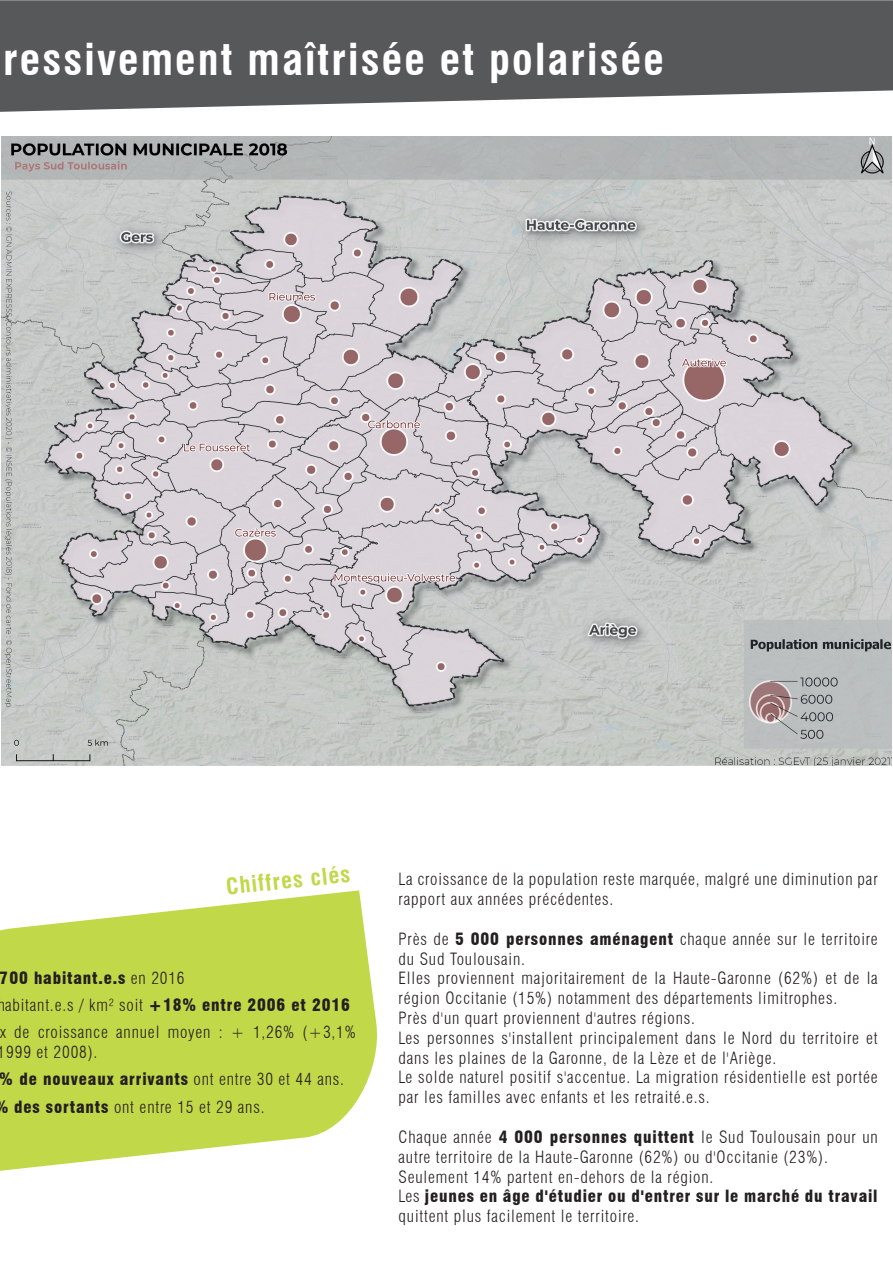
<style>
.page{position:relative;width:893px;height:1263px;background:#fff}
.page>*{position:absolute;margin:0;border:0;box-sizing:border-box;transform-origin:0 0}
.t1{font:700 condensed 43.05px "Swiss 721 BT";letter-spacing:.05em;color:#fff}
.t2{font:700 condensed 22.5px "Swiss 721 BT";color:#c1d848}
.t3{font:300 condensed 16.5px/19.8px "Swiss 721 BT";letter-spacing:.05em;color:#231f20}
.t4{font:900 condensed 16.5px "Swiss 721 BT";letter-spacing:.05em;color:#231f20}
.s1{font-weight:900}
.s2{font-weight:300}
</style>
<div class="page">
<svg style="left:0;top:0;width:893px;height:112px;background:#67686a"></svg>
<img style="left:1px;top:137px;width:890px;height:629px">
<svg style="left:0;top:890px;width:377px;height:281px;fill:#c1d848"></svg>
<h1 class="t1" style="left:-2px;top:33px;width:646px">es ivement maîtrisée et polarisée</h1>
<h1 class="t1" style="left:3px;top:34px;width:662px">ressivement maîtrisée et polarisée</h1>
<h2 class="t2" style="left:225px;top:873px;width:126px;rotate:-6deg">Chiffres clés</h2>
<p class="t3" style="left:-3px;top:964px;width:360px;line-height:27.3px"><span class="s1">700 habitant.e.s</span> en 2016<br>habitant.e.s / km² soit <span class="s1">+18% entre 2006 et 2016 </span>x de croissance annuel moyen : + 1,26% (+3,1%</p>
<p class="t3" style="left:-2px;top:1042px;width:101px">1999 et 2008).</p>
<p class="t4" style="left:0;top:1069px;width:346px">% de nouveaux arrivants <span class="s2">ont entre 30 et 44 ans.</span></p>
<p class="t3" style="left:-5px;top:1096px;width:271px"><span class="s1">% des sortants</span> ont entre 15 et 29 ans.</p>
<p class="t3" style="left:399px;top:869px;width:481px">La croissance de la population reste marquée, malgré une diminution par rapport aux années précédentes.</p>
<p class="t3" style="left:399px;top:929px;width:481px">Près de <span class="s1">5 000 personnes aménagent</span> chaque année sur le territoire du Sud Toulousain.<br>Elles proviennent majoritairement de la Haute-Garonne (62%) et de la région Occitanie (15%) notamment des départements limitrophes.<br>Près d'un quart proviennent d'autres régions.<br>Les personnes s'installent principalement dans le Nord du territoire et dans les plaines de la Garonne, de la Lèze et de l'Ariège.<br>Le solde naturel positif s'accentue. La migration résidentielle est portée par les familles avec enfants et les retraité.e.s.</p>
<p class="t3" style="left:399px;top:1127px;width:481px">Chaque année <span class="s1">4 000 personnes quittent</span> le Sud Toulousain pour un autre territoire de la Haute-Garonne (62%) ou d'Occitanie (23%).<br>Seulement 14% partent en-dehors de la région.<br>Les <span class="s1">jeunes en âge d'étudier ou d'entrer sur le marché du travail </span>quittent plus facilement le territoire.</p>
</div>
